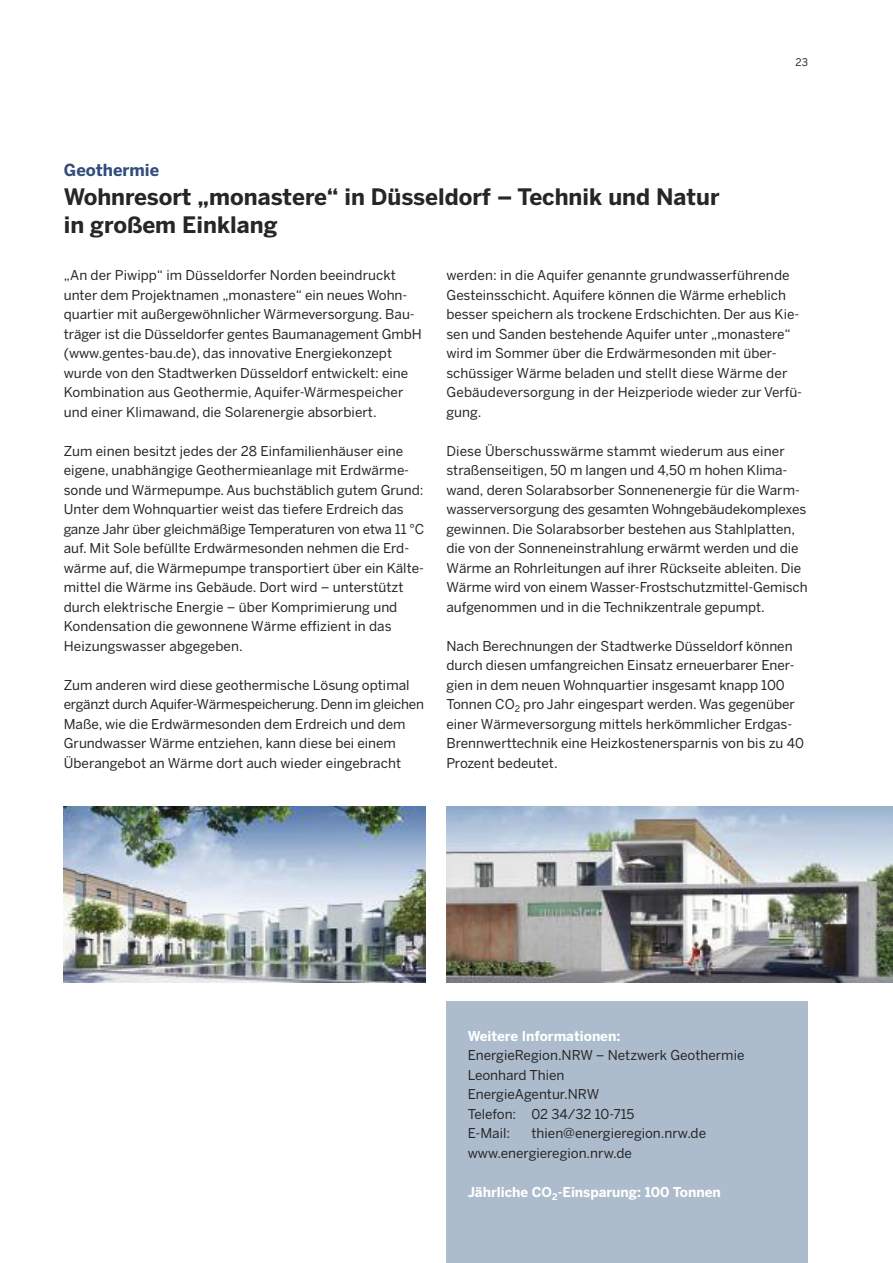
<style>
.page{position:relative;width:893px;height:1263px;background:#fff}
.page>*{position:absolute;margin:0;border:0;box-sizing:border-box;transform-origin:0 0}
.t1{font:700 22.5px/28.5px "Benton Sans";color:#272627}
.t2{font:700 16.5px "Benton Sans";color:#324d7c}
.t3{font:13.5px/19.5px "Benton Sans";color:#272627}
.t4{font:700 13.5px "Benton Sans";color:#fff}
.t5{font:10.5px "Benton Sans";color:#272627}
</style>
<div class="page">
<div style="left:446px;top:1002px;width:362px;height:261px;background:#acbccd"></div>
<img style="left:446px;top:807px;width:447px;height:175px">
<img style="left:64px;top:806px;width:361px;height:176px">
<p class="t5" style="left:795px;top:56px;width:14px">23</p>
<p class="t2" style="left:64px;top:161px;width:97px">Geothermie</p>
<h1 class="t1" style="left:64px;top:183px;width:657px">Wohnresort „monastere“ in Düsseldorf – Technik und Natur in großem Einklang</h1>
<p class="t3" style="left:446px;top:266px;width:357px">werden: in die Aquifer genannte grundwasserführende Gesteinsschicht. Aquifere können die Wärme erheblich besser speichern als trockene Erdschichten. Der aus Kie&shy;sen und Sanden bestehende Aquifer unter „monastere“ wird im Sommer über die Erdwärmesonden mit über&shy;schüssiger Wärme beladen und stellt diese Wärme der Gebäudeversorgung in der Heizperiode wieder zur Verfü&shy;gung.</p>
<p class="t3" style="left:446px;top:441px;width:363px">Diese Überschusswärme stammt wiederum aus einer straßenseitigen, 50 m langen und 4,50 m hohen Klima&shy;wand, deren Solarabsorber Sonnenenergie für die Warm&shy;wasserversorgung des gesamten Wohngebäudekomplexes gewinnen. Die Solarabsorber bestehen aus Stahlplatten, die von der Sonneneinstrahlung erwärmt werden und die Wärme an Rohrleitungen auf ihrer Rückseite ableiten. Die Wärme wird von einem Wasser-Frostschutzmittel-Gemisch aufgenommen und in die Technikzentrale gepumpt.</p>
<p class="t3" style="left:446px;top:636px;width:359px">Nach Berechnungen der Stadtwerke Düsseldorf können durch diesen umfangreichen Einsatz erneuerbarer Ener&shy;gien in dem neuen Wohnquartier insgesamt knapp 100<br>Tonnen CO<sub>2</sub> pro Jahr eingespart werden. Was gegenüber einer Wärmeversorgung mittels herkömmlicher Erdgas-Brennwerttechnik eine Heizkostenersparnis von bis zu 40<br>Prozent bedeutet.</p>
<p class="t3" style="left:64px;top:266px;width:360px">„An der Piwipp“ im Düsseldorfer Norden beeindruckt unter dem Projektnamen „monastere“ ein neues Wohn&shy;quartier mit außergewöhnlicher Wärmeversorgung. Bau&shy;träger ist die Düsseldorfer gentes Baumanagement GmbH (www.gentes-bau.de), das innovative Energiekonzept wurde von den Stadtwerken Düsseldorf entwickelt: eine Kombination aus Geothermie, Aquifer-Wärmespeicher und einer Klimawand, die Solarenergie absorbiert.</p>
<p class="t3" style="left:64px;top:441px;width:362px">Zum einen besitzt jedes der 28 Einfamilienhäuser eine eigene, unabhängige Geothermieanlage mit Erdwärme&shy;sonde und Wärmepumpe. Aus buchstäblich gutem Grund:<br>Unter dem Wohnquartier weist das tiefere Erdreich das ganze Jahr über gleichmäßige Temperaturen von etwa 11 °C auf. Mit Sole befüllte Erdwärmesonden nehmen die Erd&shy;wärme auf, die Wärmepumpe transportiert über ein Kälte&shy;mittel die Wärme ins Gebäude. Dort wird – unterstützt durch elektrische Energie – über Komprimierung und Kondensation die gewonnene Wärme effizient in das Heizungswasser abgegeben.</p>
<p class="t3" style="left:64px;top:675px;width:362px">Zum anderen wird diese geothermische Lösung optimal ergänzt durch Aquifer-Wärmespeicherung. Denn im gleichen Maße, wie die Erdwärmesonden dem Erdreich und dem Grundwasser Wärme entziehen, kann diese bei einem Überangebot an Wärme dort auch wieder eingebracht</p>
<p class="t4" style="left:468px;top:1028px;width:154px">Weitere Informationen:</p>
<p class="t3" style="left:468px;top:1046px;width:278px">EnergieRegion.NRW – Netzwerk Geothermie<br>Leonhard Thien<br>EnergieAgentur.NRW<br>Telefon: 02 34/32 10-715<br>E-Mail:</p>
<p class="t3" style="left:468px;top:1124px;width:240px;text-indent:64px">thien@energieregion.nrw.de www.energieregion.nrw.de</p>
<p class="t4" style="left:468px;top:1184px;width:255px">Jährliche CO<sub>2</sub>-Einsparung: 100 Tonnen</p>
</div>
